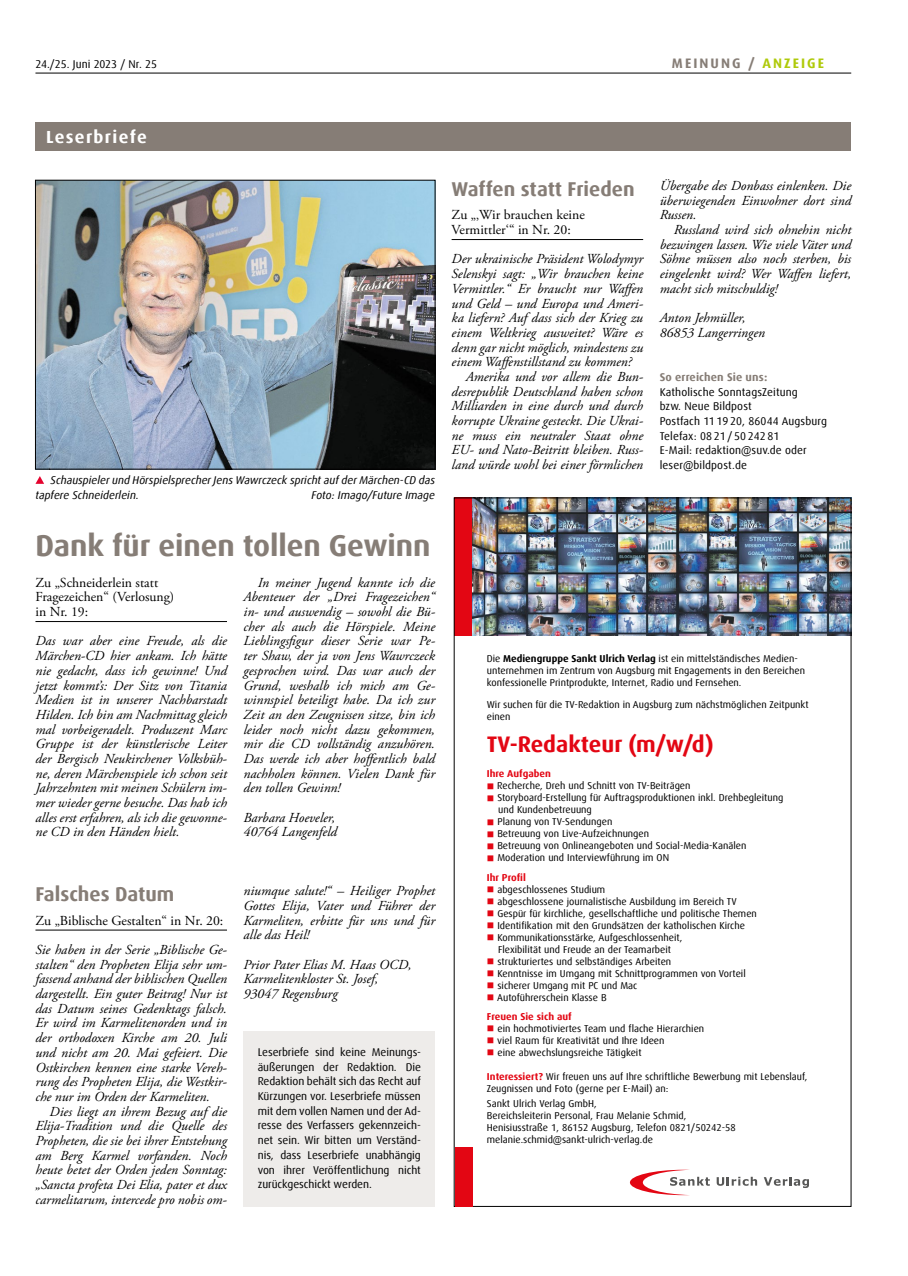
<style>
.page{position:relative;width:908px;height:1276px;background:#fff}
.page>*{position:absolute;margin:0;border:0;box-sizing:border-box;transform-origin:0 0}
.t1{font:700 30px "Dax Offc Pro";letter-spacing:-.005em;color:#867d76}
.t2{font:700 22.5px "Dax Offc Pro";color:#e30613}
.t3{font:700 20px "Dax Offc Pro";color:#867d76}
.t4{font:700 17.5px "Dax Offc Pro";letter-spacing:.075em;color:#fff}
.t5{font:italic 13.75px/14.6px "Adobe Garamond Pro";color:#000;text-align:justify}
.t6{font:13.75px/14.6px "Adobe Garamond Pro";color:#000}
.t7{font:700 13.75px "Dax Offc Pro";letter-spacing:.15em;color:#867d76}
.t8{font:11.25px/14.8px "Dax Offc Pro";letter-spacing:.01em;color:#000}
.t9{font:italic 11.25px/14.8px "Dax Offc Pro";color:#000}
.t10{font:700 11.25px "Dax Offc Pro";letter-spacing:.01em;color:#867d76}
.t11{font:10px/12px "Dax Offc Pro";color:#000}
.t12{font:700 10px "Dax Offc Pro";color:#e30613}
.s1{color:#afca0b}
.s2{font-weight:700}
.s3{color:#e30613}
.s4{font-weight:700;color:#e30613}
</style>
<div class="page">
<hr style="left:35px;top:73px;width:815px;height:1px;background:#000">
<img style="left:454px;top:498px;width:396px;height:138px">
<img style="left:472px;top:500px;width:376px;height:136px">
<div style="left:454px;top:1146px;width:18px;height:60px;background:#e30613"></div>
<svg style="left:716px;top:1176px;width:40px;height:9px"></svg>
<svg style="left:763px;top:1177px;width:45px;height:11px"></svg>
<svg style="left:629px;top:1169px;width:80px;height:26px"></svg>
<hr style="left:35px;top:930px;width:192px;height:1px;background:#000">
<hr style="left:35px;top:621px;width:192px;height:1px;background:#000">
<hr style="left:451px;top:239px;width:192px;height:1px;background:#000">
<div style="left:243px;top:1030px;width:192px;height:176px;background:#eeecea"></div>
<div style="left:35px;top:122px;width:815px;height:29px;background:#867d76"></div>
<img style="left:37px;top:182px;width:396px;height:285px">
<div style="left:35px;top:180px;width:400px;height:289px;border:1px solid #000"></div>
<svg style="left:35px;top:476px;width:9px;height:8px"></svg>
<p class="t8" style="left:35px;top:56px;width:123px">24./25. Juni 2023 / Nr. 25</p>
<p class="t7" style="left:671px;top:54px;width:154px">MEINUNG / <span class="s1">ANZEIGE</span></p>
<p class="t4" style="left:46px;top:125px;width:102px">Leserbriefe</p>
<p class="t9" style="left:35px;top:472px;width:401px;text-indent:15px">Schauspieler und Hörspielsprecher Jens Wawrczeck spricht auf der Märchen-CD das tapfere Schneiderlein.</p>
<p class="t9" style="left:311px;top:487px;width:125px">Foto: Imago/Future Image</p>
<h1 class="t1" style="left:35px;top:526px;width:396px">Dank für einen tollen Gewinn</h1>
<p class="t5" style="left:243px;top:575px;width:193px;text-indent:14px">In meiner Jugend kannte ich die Abenteuer der „Drei Fragezeichen“ in- und auswendig – sowohl die Bü&shy;cher als auch die Hörspiele. Meine Lieblingsfigur dieser Serie war Pe&shy;ter Shaw, der ja von Jens Wawrczeck gesprochen wird. Das war auch der Grund, weshalb ich mich am Ge&shy;winnspiel beteiligt habe. Da ich zur Zeit an den Zeugnissen sitze, bin ich leider noch nicht dazu gekommen, mir die CD vollständig anzuhören.<br>Das werde ich aber hoffentlich bald nachholen können. Vielen Dank für den tollen Gewinn!</p>
<p class="t5" style="left:243px;top:810px;width:95px">Barbara Hoeveler,<br>40764 Langenfeld</p>
<p class="t6" style="left:35px;top:575px;width:140px">Zu „Schneiderlein statt<br>Fragezeichen“ (Verlosung) in Nr. 19:</p>
<p class="t5" style="left:35px;top:634px;width:193px">Das war aber eine Freude, als die Märchen-CD hier ankam. Ich hätte nie gedacht, dass ich gewinne! Und jetzt kommt’s: Der Sitz von Titania Medien ist in unserer Nachbarstadt Hilden. Ich bin am Nachmittag gleich mal vorbeigeradelt. Produzent Marc Gruppe ist der künstlerische Leiter der Bergisch Neukirchener Volksbüh&shy;ne, deren Märchenspiele ich schon seit Jahrzehnten mit meinen Schülern im&shy;mer wieder gerne besuche. Das hab ich alles erst erfahren, als ich die gewonne&shy;ne CD in den Händen hielt.</p>
<h3 class="t3" style="left:35px;top:881px;width:140px">Falsches Datum</h3>
<p class="t6" style="left:35px;top:913px;width:189px">Zu „Biblische Gestalten“ in Nr. 20:</p>
<p class="t5" style="left:35px;top:942px;width:193px">Sie haben in der Serie „Biblische Ge&shy;stalten“ den Propheten Elija sehr um&shy;fassend anhand der biblischen Quellen dargestellt. Ein guter Beitrag! Nur ist das Datum seines Gedenktags falsch.<br>Er wird im Karmelitenorden und in der orthodoxen Kirche am 20. Juli und nicht am 20. Mai gefeiert. Die Ostkirchen kennen eine starke Vereh&shy;rung des Propheten Elija, die Westkir&shy;che nur im Orden der Karmeliten.</p>
<p class="t5" style="left:35px;top:1104px;width:193px;text-indent:14px">Dies liegt an ihrem Bezug auf die Elija-Tradition und die Quelle des Propheten, die sie bei ihrer Entstehung am Berg Karmel vorfanden. Noch heute betet der Orden jeden Sonntag: „Sancta profeta Dei Elia, pater et dux carmelitarum, intercede pro nobis om-</p>
<p class="t5" style="left:243px;top:884px;width:193px">niumque salute!“ – Heiliger Prophet Gottes Elija, Vater und Führer der Karmeliten, erbitte für uns und für alle das Heil!</p>
<p class="t5" style="left:243px;top:957px;width:169px;text-align:left">Prior Pater Elias M. Haas OCD,<br>Karmelitenkloster St. Josef,<br>93047 Regensburg</p>
<p class="t8" style="left:257px;top:1044px;width:165px;text-align:justify">Leserbriefe sind keine Meinungs&shy;äußerungen der Redaktion. Die Redaktion behält sich das Recht auf Kürzungen vor. Leserbriefe müssen mit dem vollen Namen und der Ad&shy;resse des Verfassers gekennzeich&shy;net sein. Wir bitten um Verständ&shy;nis, dass Leserbriefe unabhängig von ihrer Veröffentlichung nicht zurückgeschickt werden.</p>
<h3 class="t3" style="left:451px;top:176px;width:184px">Waffen statt Frieden</h3>
<p class="t6" style="left:451px;top:208px;width:135px">Zu „‚Wir brauchen keine<br>Vermittler‘“ in Nr. 20:</p>
<p class="t5" style="left:451px;top:252px;width:193px">Der ukrainische Präsident Wolodymyr</p>
<p class="t5" style="left:451px;top:267px;width:193px">Selenskyi sagt: „Wir brauchen keine</p>
<p class="t5" style="left:451px;top:281px;width:193px">Vermittler.“ Er braucht nur Waffen</p>
<p class="t5" style="left:451px;top:296px;width:193px">und Geld – und Europa und Ameri-</p>
<p class="t5" style="left:451px;top:311px;width:193px">ka liefern? Auf dass sich der Krieg zu</p>
<p class="t5" style="left:451px;top:325px;width:193px">einem Weltkrieg ausweitet? Wäre es</p>
<p class="t5" style="left:451px;top:340px;width:193px">denn gar nicht möglich, mindestens zu</p>
<p class="t5" style="left:451px;top:355px;width:182px">einem Waffenstillstand zu kommen?</p>
<p class="t5" style="left:465px;top:370px;width:179px">Amerika und vor allem die Bun-</p>
<p class="t5" style="left:451px;top:384px;width:193px">desrepublik Deutschland haben schon</p>
<p class="t5" style="left:451px;top:399px;width:193px">Milliarden in eine durch und durch</p>
<p class="t5" style="left:451px;top:414px;width:193px">korrupte Ukraine gesteckt. Die Ukrai-</p>
<p class="t5" style="left:451px;top:428px;width:193px">ne muss ein neutraler Staat ohne</p>
<p class="t5" style="left:451px;top:443px;width:193px">EU- und Nato-Beitritt bleiben. Russ-</p>
<p class="t5" style="left:451px;top:458px;width:193px">land würde wohl bei einer förmlichen</p>
<p class="t5" style="left:659px;top:179px;width:193px">Übergabe des Donbass einlenken. Die überwiegenden Einwohner dort sind Russen.</p>
<p class="t5" style="left:659px;top:223px;width:193px;text-indent:14px">Russland wird sich ohnehin nicht bezwingen lassen. Wie viele Väter und Söhne müssen also noch sterben, bis eingelenkt wird? Wer Waffen liefert, macht sich mitschuldig!</p>
<p class="t5" style="left:659px;top:311px;width:107px">Anton Jehmüller,<br>86853 Langerringen</p>
<p class="t10" style="left:659px;top:370px;width:109px">So erreichen Sie uns:</p>
<p class="t8" style="left:659px;top:384px;width:169px">Katholische SonntagsZeitung<br>bzw. Neue Bildpost<br>Postfach 11 19 20, 86044 Augsburg<br>Telefax: 08 21 / 50 242 81<br>E-Mail: redaktion@suv.de oder leser@bildpost.de</p>
<p class="t11" style="left:486px;top:652px;width:319px">Die <span class="s2">Mediengruppe Sankt Ulrich Verlag</span> ist ein mittelständisches Medien&shy;unternehmen im Zentrum von Augsburg mit Engagements in den Bereichen konfessionelle Printprodukte, Internet, Radio und Fernsehen.</p>
<p class="t11" style="left:486px;top:699px;width:323px">Wir suchen für die TV-Redaktion in Augsburg zum nächstmöglichen Zeitpunkt einen</p>
<h2 class="t2" style="left:486px;top:729px;width:228px">TV-Redakteur (m/w/d)</h2>
<p class="t12" style="left:486px;top:767px;width:66px">Ihre Aufgaben</p>
<p class="t11" style="left:486px;top:780px;width:205px"><span class="s3">■</span> Recherche, Dreh und Schnitt von TV-Beiträgen</p>
<p class="t11" style="left:498px;top:792px;width:287px;text-indent:-11px"><span class="s3">■</span> Storyboard-Erstellung für Auftragsproduktionen inkl. Drehbegleitung und Kundenbetreuung</p>
<p class="t11" style="left:486px;top:816px;width:127px"><span class="s3">■</span> Planung von TV-Sendungen</p>
<p class="t11" style="left:486px;top:828px;width:164px"><span class="s3">■</span> Betreuung von Live-Aufzeichnungen</p>
<p class="t11" style="left:486px;top:840px;width:261px"><span class="s3">■</span> Betreuung von Onlineangeboten und Social-Media-Kanälen</p>
<p class="t11" style="left:486px;top:848px;width:184px;line-height:19.1px"><span class="s3">■</span> Moderation und Interviewführung im ON<br><span class="s4">Ihr Profil</span></p>
<p class="t11" style="left:486px;top:883px;width:120px"><span class="s3">■</span> abgeschlossenes Studium</p>
<p class="t11" style="left:486px;top:895px;width:251px"><span class="s3">■</span> abgeschlossene journalistische Ausbildung im Bereich TV</p>
<p class="t11" style="left:486px;top:907px;width:271px"><span class="s3">■</span> Gespür für kirchliche, gesellschaftliche und politische Themen</p>
<p class="t11" style="left:486px;top:919px;width:259px"><span class="s3">■</span> Identifikation mit den Grundsätzen der katholischen Kirche</p>
<p class="t11" style="left:486px;top:931px;width:197px;text-align:center"><span class="s3">■</span> Kommunikationsstärke, Aufgeschlossenheit,<br>Flexibilität und Freude an der Teamarbeit</p>
<p class="t11" style="left:486px;top:955px;width:186px"><span class="s3">■</span> strukturiertes und selbständiges Arbeiten</p>
<p class="t11" style="left:486px;top:967px;width:260px"><span class="s3">■</span> Kenntnisse im Umgang mit Schnittprogrammen von Vorteil</p>
<p class="t11" style="left:486px;top:979px;width:152px"><span class="s3">■</span> sicherer Umgang mit PC und Mac</p>
<p class="t11" style="left:486px;top:987px;width:121px;line-height:19.1px"><span class="s3">■</span> Autoführerschein Klasse B<br><span class="s4">Freuen Sie sich auf</span></p>
<p class="t11" style="left:486px;top:1022px;width:219px"><span class="s3">■</span> ein hochmotiviertes Team und flache Hierarchien</p>
<p class="t11" style="left:486px;top:1034px;width:179px"><span class="s3">■</span> viel Raum für Kreativität und Ihre Ideen</p>
<p class="t11" style="left:486px;top:1046px;width:156px"><span class="s3">■</span> eine abwechslungsreiche Tätigkeit</p>
<p class="t11" style="left:486px;top:1070px;width:322px"><span class="s4">Interessiert?</span> Wir freuen uns auf Ihre schriftliche Bewerbung mit Lebenslauf,<br>Zeugnissen und Foto (gerne per E-Mail) an:</p>
<p class="t11" style="left:486px;top:1097px;width:250px">Sankt Ulrich Verlag GmbH,<br>Bereichsleiterin Personal, Frau Melanie Schmid, Henisiusstraße 1, 86152 Augsburg, Telefon 0821/50242-58 melanie.schmid@sankt-ulrich-verlag.de</p>
</div>
